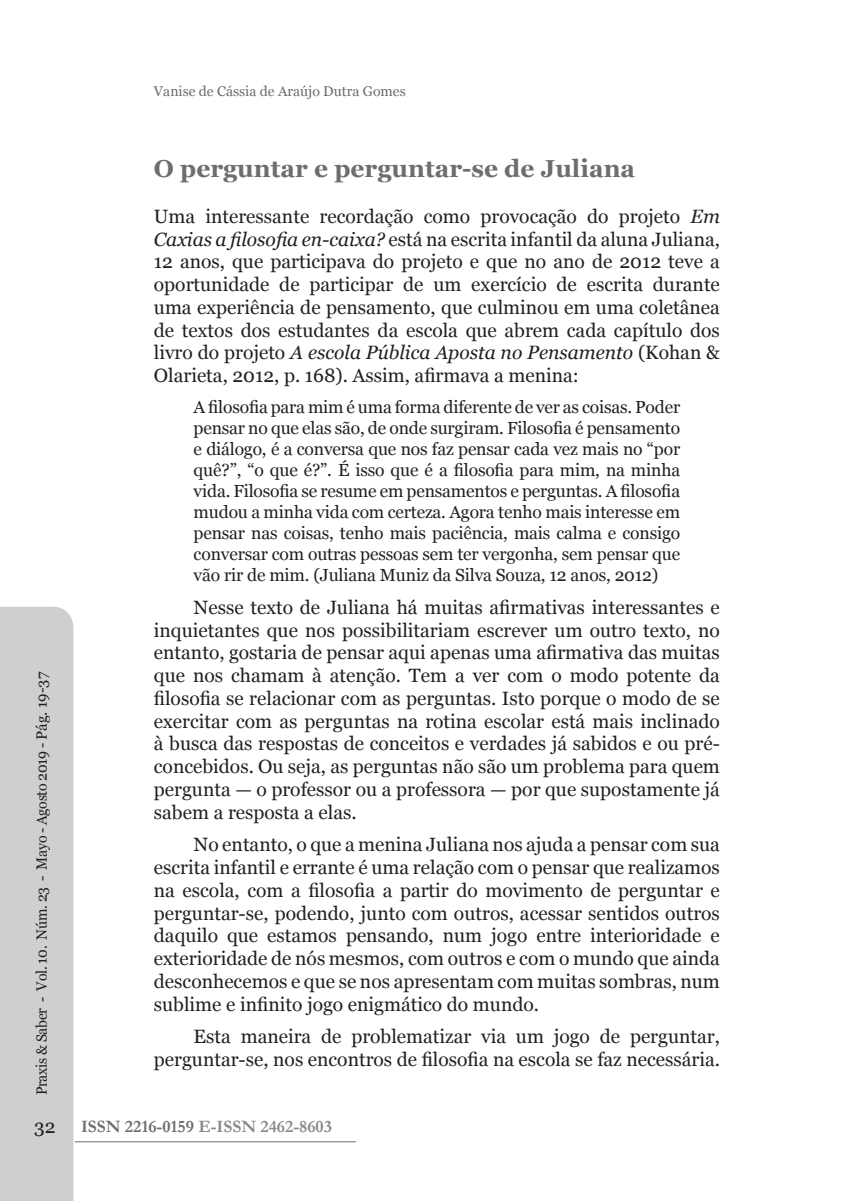
<style>
.page{position:relative;width:859px;height:1201px;background:#fff}
.page>*{position:absolute;margin:0;border:0;box-sizing:border-box;transform-origin:0 0}
.t1{font:700 24.5px "Georgia";color:#6c6d70}
.t2{font:19.25px/22.8px "Georgia";color:#231f20;text-align:justify}
.t3{font:17.5px/21px "Georgia";letter-spacing:-.01em;color:#231f20;text-align:justify}
.t4{font:600 17.5px "Garamond";color:#888}
.t5{font:14.88px "Georgia";letter-spacing:-.02em;color:#231f20;scale:.95 1}
.t6{font:14px "Georgia";color:#6c6c6e}
.s1{font-style:italic}
.s2{color:#6c6d70}
</style>
<div class="page">
<div style="left:0;top:606px;width:73px;height:594px;background:#cfcfd1"></div>
<hr style="left:75px;top:1141px;width:280px;height:1px;background:#6c6c6e">
<p class="t5" style="left:33px;top:1095px;width:447px;rotate:-90deg">Praxis &amp; Saber - Vol. 10. Núm. 23 - Mayo - Agosto 2019 - Pág. 19-37</p>
<p class="t6" style="left:154px;top:82px;width:253px">Vanise de Cássia de Araújo Dutra Gomes</p>
<p class="t1" style="left:154px;top:153px;width:482px">O perguntar e perguntar-se de Juliana</p>
<p class="t2" style="left:154px;top:205px;width:567px">Uma interessante recordação como provocação do projeto <span class="s1">Em Caxias a filosofia en-caixa?</span> está na escrita infantil da aluna Juliana, 12 anos, que participava do projeto e que no ano de 2012 teve a oportunidade de participar de um exercício de escrita durante uma experiência de pensamento, que culminou em uma coletânea de textos dos estudantes da escola que abrem cada capítulo dos livro do projeto <span class="s1">A escola Pública Aposta no Pensamento</span> (Kohan &amp; Olarieta, 2012, p. 168). Assim, afirmava a menina:</p>
<p class="t3" style="left:193px;top:397px;width:488px">A filosofia para mim é uma forma diferente de ver as coisas. Poder pensar no que elas são, de onde surgiram. Filosofia é pensamento e diálogo, é a conversa que nos faz pensar cada vez mais no “por quê?”, “o que é?”. É isso que é a filosofia para mim, na minha vida. Filosofia se resume em pensamentos e perguntas. A filosofia mudou a minha vida com certeza. Agora tenho mais interesse em pensar nas coisas, tenho mais paciência, mais calma e consigo conversar com outras pessoas sem ter vergonha, sem pensar que vão rir de mim. (Juliana Muniz da Silva Souza, 12 anos, 2012)</p>
<p class="t2" style="left:154px;top:596px;width:567px;text-indent:40px">Nesse texto de Juliana há muitas afirmativas interessantes e inquietantes que nos possibilitariam escrever um outro texto, no entanto, gostaria de pensar aqui apenas uma afirmativa das muitas que nos chamam à atenção. Tem a ver com o modo potente da filosofia se relacionar com as perguntas. Isto porque o modo de se exercitar com as perguntas na rotina escolar está mais inclinado à busca das respostas de conceitos e verdades já sabidos e ou pré&shy;concebidos. Ou seja, as perguntas não são um problema para quem pergunta — o professor ou a professora — por que supostamente já sabem a resposta a elas.</p>
<p class="t2" style="left:154px;top:833px;width:567px;text-indent:40px">No entanto, o que a menina Juliana nos ajuda a pensar com sua escrita infantil e errante é uma relação com o pensar que realizamos na escola, com a filosofia a partir do movimento de perguntar e perguntar-se, podendo, junto com outros, acessar sentidos outros daquilo que estamos pensando, num jogo entre interioridade e exterioridade de nós mesmos, com outros e com o mundo que ainda desconhecemos e que se nos apresentam com muitas sombras, num sublime e infinito jogo enigmático do mundo.</p>
<p class="t2" style="left:154px;top:1025px;width:567px;text-align:right">Esta maneira de problematizar via um jogo de perguntar, perguntar-se, nos encontros de filosofia na escola se faz necessária.</p>
<p class="t2" style="left:34px;top:1115px;width:23px">32</p>
<p class="t4" style="left:81px;top:1114px;width:252px"><span class="s2">ISSN 2216-0159</span> E-ISSN 2462-8603</p>
</div>
